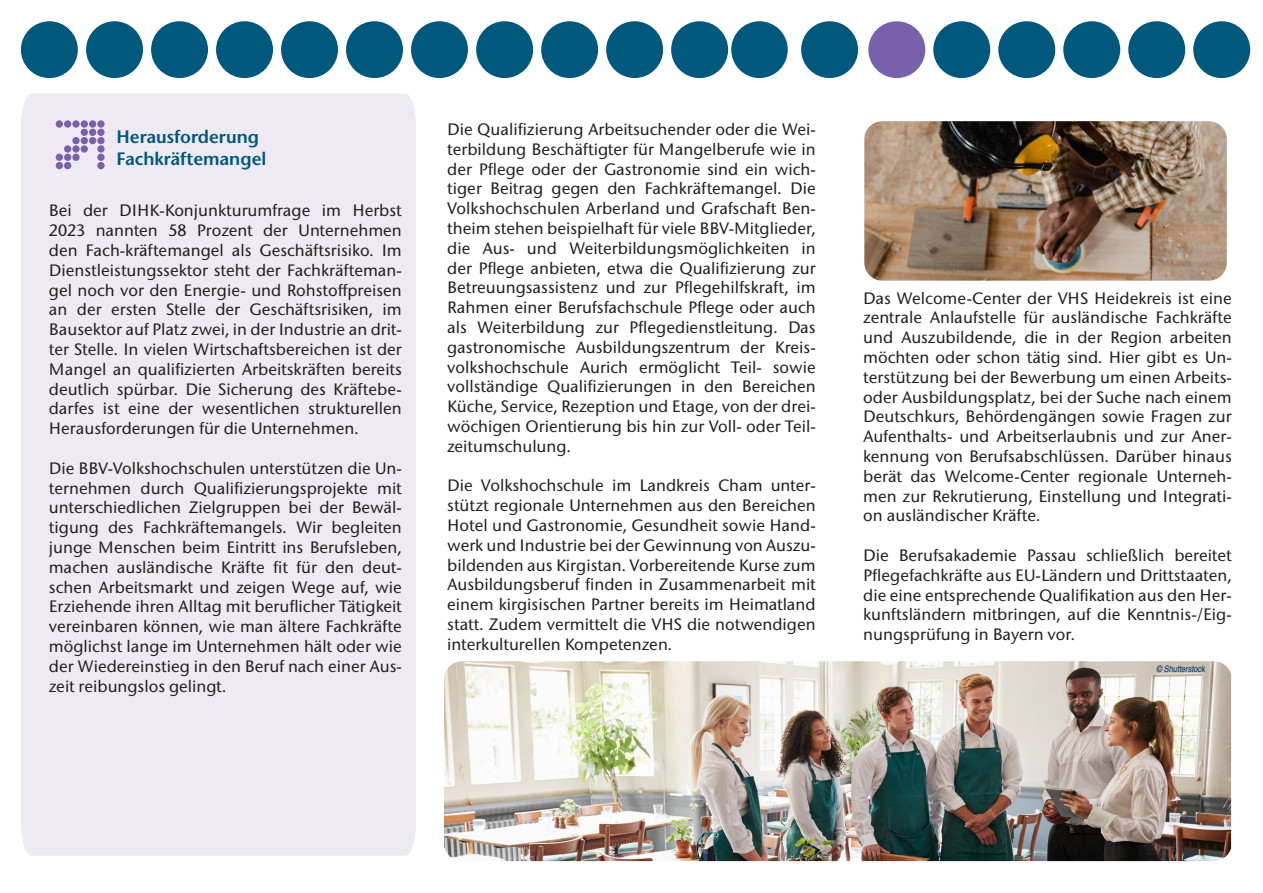
<style>
.page{position:relative;width:1263px;height:893px;background:#fff}
.page>*{position:absolute;margin:0;border:0;box-sizing:border-box;transform-origin:0 0}
.t1{font:600 18px "Stone Sans ITC";color:#00587c}
.t2{font:500 16.5px/19.8px "Stone Sans ITC";color:#231f20;text-align:justify}
.t3{font:italic condensed 9px "Helvetica";color:#002a5c}
</style>
<div class="page">
<div style="left:21px;top:94px;width:395px;height:762px;background:#edeaf4"></div>
<div style="left:868px;top:21px;width:57px;height:57px;background:#7960aa;border-radius:50%"></div>
<div style="left:933px;top:21px;width:57px;height:57px;background:#00587c;border-radius:50%"></div>
<div style="left:998px;top:21px;width:57px;height:57px;background:#00587c;border-radius:50%"></div>
<div style="left:1063px;top:21px;width:57px;height:57px;background:#00587c;border-radius:50%"></div>
<div style="left:1128px;top:21px;width:57px;height:57px;background:#00587c;border-radius:50%"></div>
<div style="left:1193px;top:21px;width:57px;height:57px;background:#00587c;border-radius:50%"></div>
<div style="left:476px;top:21px;width:57px;height:57px;background:#00587c;border-radius:50%"></div>
<div style="left:541px;top:21px;width:57px;height:57px;background:#00587c;border-radius:50%"></div>
<div style="left:606px;top:21px;width:57px;height:57px;background:#00587c;border-radius:50%"></div>
<div style="left:671px;top:21px;width:57px;height:57px;background:#00587c;border-radius:50%"></div>
<div style="left:801px;top:21px;width:57px;height:57px;background:#00587c;border-radius:50%"></div>
<div style="left:86px;top:21px;width:57px;height:57px;background:#00587c;border-radius:50%"></div>
<div style="left:21px;top:21px;width:57px;height:57px;background:#00587c;border-radius:50%"></div>
<div style="left:151px;top:21px;width:57px;height:57px;background:#00587c;border-radius:50%"></div>
<div style="left:216px;top:21px;width:57px;height:57px;background:#00587c;border-radius:50%"></div>
<div style="left:281px;top:21px;width:57px;height:57px;background:#00587c;border-radius:50%"></div>
<div style="left:346px;top:21px;width:57px;height:57px;background:#00587c;border-radius:50%"></div>
<div style="left:411px;top:21px;width:57px;height:57px;background:#00587c;border-radius:50%"></div>
<div style="left:731px;top:21px;width:57px;height:57px;background:#00587c;border-radius:50%"></div>
<div style="left:56px;top:120px;width:7px;height:8px;background:#7960aa;border-radius:50%"></div>
<div style="left:64px;top:120px;width:7px;height:8px;background:#7960aa;border-radius:50%"></div>
<div style="left:72px;top:120px;width:8px;height:8px;background:#7960aa;border-radius:50%"></div>
<div style="left:81px;top:120px;width:7px;height:8px;background:#7960aa;border-radius:50%"></div>
<div style="left:89px;top:120px;width:7px;height:8px;background:#7960aa;border-radius:50%"></div>
<div style="left:97px;top:120px;width:8px;height:8px;background:#7960aa;border-radius:50%"></div>
<div style="left:81px;top:129px;width:7px;height:7px;background:#7960aa;border-radius:50%"></div>
<div style="left:89px;top:129px;width:7px;height:7px;background:#7960aa;border-radius:50%"></div>
<div style="left:97px;top:129px;width:8px;height:7px;background:#7960aa;border-radius:50%"></div>
<div style="left:72px;top:137px;width:8px;height:7px;background:#7960aa;border-radius:50%"></div>
<div style="left:81px;top:137px;width:7px;height:7px;background:#7960aa;border-radius:50%"></div>
<div style="left:89px;top:137px;width:7px;height:7px;background:#7960aa;border-radius:50%"></div>
<div style="left:97px;top:137px;width:8px;height:7px;background:#7960aa;border-radius:50%"></div>
<div style="left:64px;top:145px;width:7px;height:8px;background:#7960aa;border-radius:50%"></div>
<div style="left:72px;top:145px;width:8px;height:8px;background:#7960aa;border-radius:50%"></div>
<div style="left:81px;top:145px;width:7px;height:8px;background:#7960aa;border-radius:50%"></div>
<div style="left:97px;top:145px;width:8px;height:8px;background:#7960aa;border-radius:50%"></div>
<div style="left:56px;top:154px;width:7px;height:7px;background:#7960aa;border-radius:50%"></div>
<div style="left:64px;top:154px;width:7px;height:7px;background:#7960aa;border-radius:50%"></div>
<div style="left:72px;top:154px;width:8px;height:7px;background:#7960aa;border-radius:50%"></div>
<div style="left:97px;top:154px;width:8px;height:7px;background:#7960aa;border-radius:50%"></div>
<div style="left:56px;top:162px;width:7px;height:7px;background:#7960aa;border-radius:50%"></div>
<div style="left:64px;top:162px;width:7px;height:7px;background:#7960aa;border-radius:50%"></div>
<div style="left:97px;top:162px;width:8px;height:7px;background:#7960aa;border-radius:50%"></div>
<img style="left:444px;top:661px;width:787px;height:200px">
<img style="left:864px;top:121px;width:363px;height:160px">
<p class="t1" style="left:117px;top:125px;width:144px">Herausforderung</p>
<p class="t1" style="left:117px;top:147px;width:151px">Fachkräftemangel</p>
<p class="t2" style="left:49px;top:201px;width:354px">Bei der DIHK-Konjunkturumfrage im Herbst 2023 nannten 58 Prozent der Unternehmen den Fach-kräftemangel als Geschäftsrisiko. Im Dienstleistungssektor steht der Fachkräfteman&shy;gel noch vor den Energie- und Rohstoffpreisen an der ersten Stelle der Geschäftsrisiken, im Bausektor auf Platz zwei, in der Industrie an drit&shy;ter Stelle. In vielen Wirtschaftsbereichen ist der Mangel an qualifizierten Arbeitskräften bereits deutlich spürbar. Die Sicherung des Kräftebe&shy;darfes ist eine der wesentlichen strukturellen Herausforderungen für die Unternehmen.</p>
<p class="t2" style="left:49px;top:458px;width:354px">Die BBV-Volkshochschulen unterstützen die Un&shy;ternehmen durch Qualifizierungsprojekte mit unterschiedlichen Zielgruppen bei der Bewäl&shy;tigung des Fachkräftemangels. Wir begleiten junge Menschen beim Eintritt ins Berufsleben, machen ausländische Kräfte fit für den deut&shy;schen Arbeitsmarkt und zeigen Wege auf, wie Erziehende ihren Alltag mit beruflicher Tätigkeit vereinbaren können, wie man ältere Fachkräfte möglichst lange im Unternehmen hält oder wie der Wiedereinstieg in den Beruf nach einer Aus&shy;zeit reibungslos gelingt.</p>
<p class="t2" style="left:447px;top:119px;width:370px">Die Qualifizierung Arbeitsuchender oder die Wei&shy;terbildung Beschäftigter für Mangelberufe wie in der Pflege oder der Gastronomie sind ein wich&shy;tiger Beitrag gegen den Fachkräftemangel. Die Volkshochschulen Arberland und Grafschaft Ben&shy;theim stehen beispielhaft für viele BBV-Mitglieder, die Aus- und Weiterbildungsmöglichkeiten in der Pflege anbieten, etwa die Qualifizierung zur Betreuungsassistenz und zur Pflegehilfskraft, im Rahmen einer Berufsfachschule Pflege oder auch als Weiterbildung zur Pflegedienstleitung. Das gastronomische Ausbildungszentrum der Kreis&shy;volkshochschule Aurich ermöglicht Teil- sowie vollständige Qualifizierungen in den Bereichen Küche, Service, Rezeption und Etage, von der drei&shy;wöchigen Orientierung bis hin zur Voll- oder Teil&shy;zeitumschulung.</p>
<p class="t2" style="left:447px;top:476px;width:370px">Die Volkshochschule im Landkreis Cham unter&shy;stützt regionale Unternehmen aus den Bereichen Hotel und Gastronomie, Gesundheit sowie Hand&shy;werk und Industrie bei der Gewinnung von Auszu&shy;bildenden aus Kirgistan. Vorbereitende Kurse zum Ausbildungsberuf finden in Zusammenarbeit mit einem kirgisischen Partner bereits im Heimatland statt. Zudem vermittelt die VHS die notwendigen interkulturellen Kompetenzen.</p>
<p class="t2" style="left:863px;top:288px;width:370px">Das Welcome-Center der VHS Heidekreis ist eine zentrale Anlaufstelle für ausländische Fachkräfte und Auszubildende, die in der Region arbeiten möchten oder schon tätig sind. Hier gibt es Un&shy;terstützung bei der Bewerbung um einen Arbeits&shy;oder Ausbildungsplatz, bei der Suche nach einem Deutschkurs, Behördengängen sowie Fragen zur Aufenthalts- und Arbeitserlaubnis und zur Aner&shy;kennung von Berufsabschlüssen. Darüber hinaus berät das Welcome-Center regionale Unterneh&shy;men zur Rekrutierung, Einstellung und Integrati&shy;on ausländischer Kräfte.</p>
<p class="t2" style="left:863px;top:545px;width:370px">Die Berufsakademie Passau schließlich bereitet Pflegefachkräfte aus EU-Ländern und Drittstaaten, die eine entsprechende Qualifikation aus den Her&shy;kunftsländern mitbringen, auf die Kenntnis-/Eig&shy;nungsprüfung in Bayern vor.</p>
<p class="t3" style="left:1156px;top:664px;width:50px">© Shutterstock</p>
</div>
